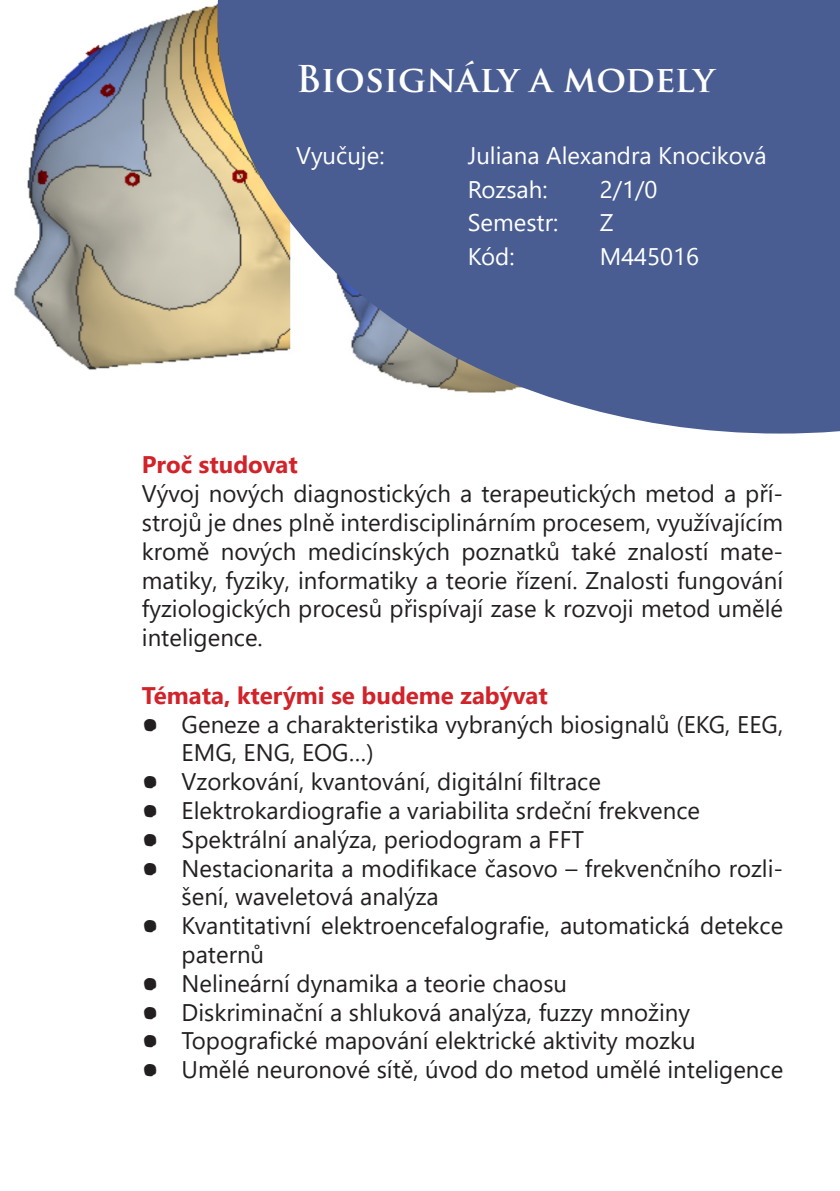
<style>
.page{position:relative;width:840px;height:1191px;background:#fff}
.page>*{position:absolute;margin:0;border:0;box-sizing:border-box;transform-origin:0 0}
.t1{font:700 36px "Trajan Pro";letter-spacing:-.01em;color:#fff}
.t2{font:28px/28.8px "Segoe Print";color:#231f20}
.Body{font:24px/28.8px "Segoe UI";color:#231f20}
.t3{font:24px "Segoe UI";color:#fff}
.Nadpis_1{font:700 24px "Segoe UI";color:#d1232a}
</style>
<div class="page">
<img style="left:14px;top:4px;width:203px;height:366px">
<svg style="left:217px;top:0;width:622px;height:433px;background:#65759d"></svg>
<p class="t1" style="left:296px;top:56px;width:420px">Biosignály a modely</p>
<p class="t3" style="left:296px;top:133px;width:90px">Vyučuje:</p>
<p class="t3" style="left:467px;top:133px;width:300px">Juliana Alexandra Knociková</p>
<p class="t3" style="left:467px;top:167px;width:81px">Rozsah:</p>
<p class="t3" style="left:599px;top:167px;width:59px">2/1/0</p>
<p class="t3" style="left:467px;top:200px;width:92px">Semestr:</p>
<p class="t3" style="left:599px;top:200px;width:15px">Z</p>
<p class="t3" style="left:467px;top:234px;width:48px">Kód:</p>
<p class="t3" style="left:599px;top:234px;width:101px">M445016</p>
<p class="Nadpis_1" style="left:142px;top:442px;width:157px">Proč studovat</p>
<p class="Body" style="left:142px;top:477px;width:642px;text-align:justify">Vývoj nových diagnostických a terapeutických metod a pří&shy;strojů je dnes plně interdisciplinárním procesem, využívajícím kromě nových medicínských poznatků také znalostí mate&shy;matiky, fyziky, informatiky a teorie řízení. Znalosti fungování fyziologických procesů přispívají zase k rozvoji metod umělé inteligence.</p>
<p class="Nadpis_1" style="left:142px;top:672px;width:407px">Témata, kterými se budeme zabývat</p>
<p class="Body" style="left:181px;top:707px;width:602px">Geneze a charakteristika vybraných biosignalů (EKG, EEG,<br>EMG, ENG, EOG…)</p>
<p class="Body" style="left:181px;top:765px;width:420px">Vzorkování, kvantování, digitální filtrace</p>
<p class="Body" style="left:181px;top:794px;width:519px">Elektrokardiografie a variabilita srdeční frekvence</p>
<p class="Body" style="left:181px;top:822px;width:403px">Spektrální analýza, periodogram a FFT</p>
<p class="Body" style="left:181px;top:851px;width:602px">Nestacionarita a modifikace časovo – frekvenčního rozli&shy;šení, waveletová analýza</p>
<p class="Body" style="left:181px;top:909px;width:602px">Kvantitativní elektroencefalografie, automatická detekce paternů</p>
<p class="Body" style="left:181px;top:966px;width:387px">Nelineární dynamika a teorie chaosu</p>
<p class="Body" style="left:181px;top:995px;width:509px">Diskriminační a shluková analýza, fuzzy množiny</p>
<p class="Body" style="left:181px;top:1024px;width:515px">Topografické mapování elektrické aktivity mozku</p>
<p class="Body" style="left:181px;top:1053px;width:602px">Umělé neuronové sítě, úvod do metod umělé inteligence</p>
<p class="t2" style="left:142px;top:693px;width:18px;line-height:57.6px">● ●</p>
<p class="t2" style="left:142px;top:794px;width:18px;text-align:justify">● ● ●</p>
<p class="t2" style="left:142px;top:895px;width:18px;line-height:57.6px">● ●</p>
<p class="t2" style="left:142px;top:995px;width:18px;text-align:justify">● ● ●</p>
</div>
